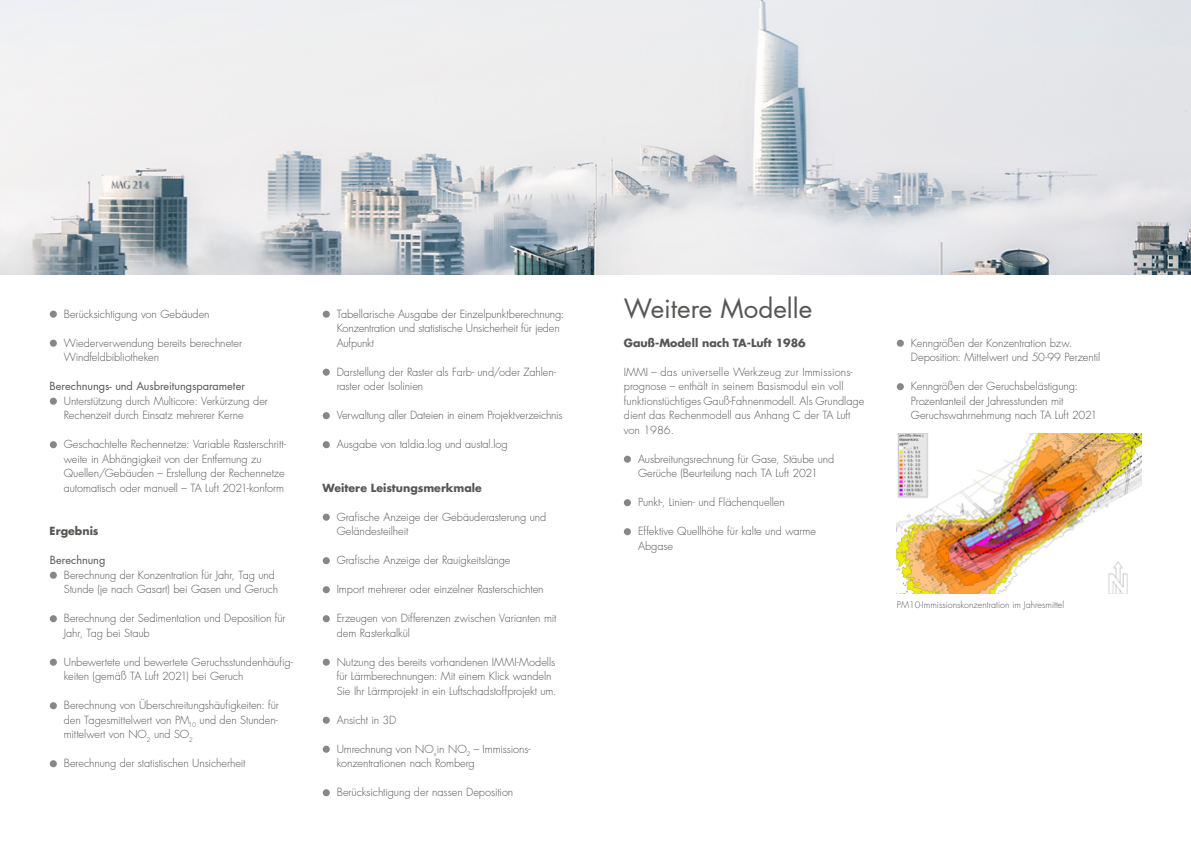
<style>
.page{position:relative;width:1191px;height:842px;background:#fff}
.page>*{position:absolute;margin:0;border:0;box-sizing:border-box;transform-origin:0 0}
.t1{font:26px "Futura LT Pro";color:#575756}
.t2{font:300 11px/14.5px "Futura LT Pro";letter-spacing:-.005em;color:#575756}
.t3{font:700 11px "Futura LT Pro";color:#575756}
.t4{font:11px "Futura LT Pro";letter-spacing:-.005em;color:#575756}
.t5{font:300 9px "Futura LT Pro";color:#575756}
</style>
<div class="page">
<div style="left:50px;top:311px;width:7px;height:7px;background:#878787;border-radius:50%"></div>
<div style="left:50px;top:340px;width:7px;height:7px;background:#878787;border-radius:50%"></div>
<div style="left:50px;top:398px;width:7px;height:7px;background:#878787;border-radius:50%"></div>
<div style="left:50px;top:441px;width:7px;height:7px;background:#878787;border-radius:50%"></div>
<div style="left:50px;top:572px;width:7px;height:7px;background:#878787;border-radius:50%"></div>
<div style="left:50px;top:615px;width:7px;height:7px;background:#878787;border-radius:50%"></div>
<div style="left:50px;top:659px;width:7px;height:7px;background:#878787;border-radius:50%"></div>
<div style="left:50px;top:702px;width:7px;height:7px;background:#878787;border-radius:50%"></div>
<div style="left:50px;top:760px;width:7px;height:7px;background:#878787;border-radius:50%"></div>
<div style="left:323px;top:311px;width:7px;height:7px;background:#878787;border-radius:50%"></div>
<div style="left:323px;top:369px;width:7px;height:7px;background:#878787;border-radius:50%"></div>
<div style="left:323px;top:412px;width:7px;height:7px;background:#878787;border-radius:50%"></div>
<div style="left:323px;top:441px;width:7px;height:7px;background:#878787;border-radius:50%"></div>
<div style="left:323px;top:514px;width:7px;height:7px;background:#878787;border-radius:50%"></div>
<div style="left:323px;top:557px;width:7px;height:7px;background:#878787;border-radius:50%"></div>
<div style="left:323px;top:586px;width:7px;height:7px;background:#878787;border-radius:50%"></div>
<div style="left:323px;top:615px;width:7px;height:7px;background:#878787;border-radius:50%"></div>
<div style="left:323px;top:659px;width:7px;height:7px;background:#878787;border-radius:50%"></div>
<div style="left:323px;top:717px;width:7px;height:7px;background:#878787;border-radius:50%"></div>
<div style="left:323px;top:746px;width:7px;height:7px;background:#878787;border-radius:50%"></div>
<div style="left:323px;top:789px;width:7px;height:7px;background:#878787;border-radius:50%"></div>
<img style="left:0;top:0;width:1191px;height:275px">
<div style="left:624px;top:456px;width:7px;height:7px;background:#878787;border-radius:50%"></div>
<div style="left:624px;top:499px;width:7px;height:7px;background:#878787;border-radius:50%"></div>
<div style="left:624px;top:528px;width:7px;height:7px;background:#878787;border-radius:50%"></div>
<div style="left:896px;top:340px;width:8px;height:7px;background:#878787;border-radius:50%"></div>
<div style="left:896px;top:383px;width:8px;height:7px;background:#878787;border-radius:50%"></div>
<img style="left:896px;top:434px;width:245px;height:159px">
<p class="t2" style="left:64px;top:306px;width:147px">Berücksichtigung von Gebäuden</p>
<p class="t2" style="left:64px;top:335px;width:180px">Wiederverwendung bereits berechneter<br>Windfeldbibliotheken</p>
<p class="t4" style="left:50px;top:379px;width:197px">Berechnungs- und Ausbreitungsparameter</p>
<p class="t2" style="left:64px;top:393px;width:206px">Unterstützung durch Multicore: Verkürzung der<br>Rechenzeit durch Einsatz mehrerer Kerne</p>
<p class="t2" style="left:64px;top:437px;width:224px">Geschachtelte Rechennetze: Variable Rasterschritt&shy;weite in Abhängigkeit von der Entfernung zu Quellen/Gebäuden – Erstellung der Rechennetze automatisch oder manuell – TA Luft 2021-konform</p>
<p class="t3" style="left:50px;top:523px;width:50px">Ergebnis</p>
<p class="t4" style="left:50px;top:553px;width:57px">Berechnung</p>
<p class="t2" style="left:64px;top:567px;width:216px">Berechnung der Konzentration für Jahr, Tag und<br>Stunde (je nach Gasart) bei Gasen und Geruch</p>
<p class="t2" style="left:64px;top:611px;width:223px">Berechnung der Sedimentation und Deposition für<br>Jahr, Tag bei Staub</p>
<p class="t2" style="left:64px;top:654px;width:230px">Unbewertete und bewertete Geruchsstundenhäufig&shy;keiten (gemäß TA Luft 2021) bei Geruch</p>
<p class="t2" style="left:64px;top:698px;width:217px;text-align:justify">Berechnung von Überschreitungshäufigkeiten: für den Tagesmittelwert von PM<sub>10</sub> und den Stunden&shy;mittelwert von NO<sub>2</sub> und SO<sub>2</sub></p>
<p class="t2" style="left:64px;top:756px;width:183px">Berechnung der statistischen Unsicherheit</p>
<p class="t2" style="left:337px;top:306px;width:229px">Tabellarische Ausgabe der Einzelpunktberechnung:<br>Konzentration und statistische Unsicherheit für jeden<br>Aufpunkt</p>
<p class="t2" style="left:337px;top:364px;width:221px">Darstellung der Raster als Farb- und/oder Zahlen&shy;raster oder Isolinien</p>
<p class="t2" style="left:337px;top:408px;width:227px">Verwaltung aller Dateien in einem Projektverzeichnis</p>
<p class="t2" style="left:337px;top:437px;width:173px">Ausgabe von taldia.log und austal.log</p>
<p class="t3" style="left:322px;top:479px;width:161px">Weitere Leistungsmerkmale</p>
<p class="t2" style="left:337px;top:509px;width:211px">Grafische Anzeige der Gebäuderasterung und<br>Geländesteilheit</p>
<p class="t2" style="left:337px;top:553px;width:175px">Grafische Anzeige der Rauigkeitslänge</p>
<p class="t2" style="left:337px;top:582px;width:208px">Import mehrerer oder einzelner Rasterschichten</p>
<p class="t2" style="left:337px;top:611px;width:221px">Erzeugen von Differenzen zwischen Varianten mit dem Rasterkalkül</p>
<p class="t2" style="left:337px;top:654px;width:221px">Nutzung des bereits vorhandenen IMMI-Modells für Lärmberechnungen: Mit einem Klick wandeln<br>Sie Ihr Lärmprojekt in ein Luftschadstoffprojekt um.</p>
<p class="t2" style="left:337px;top:712px;width:61px">Ansicht in 3D</p>
<p class="t2" style="left:337px;top:741px;width:195px">Umrechnung von NO<sub>x</sub>in NO<sub>2</sub> – Immissions&shy;konzentrationen nach Romberg</p>
<p class="t2" style="left:337px;top:785px;width:178px">Berücksichtigung der nassen Deposition</p>
<h1 class="t1" style="left:624px;top:290px;width:190px">Weitere Modelle</h1>
<p class="t3" style="left:624px;top:334px;width:183px">Gauß-Modell nach TA-Luft 1986</p>
<p class="t2" style="left:624px;top:364px;width:242px">IMMI – das universelle Werkzeug zur Immissions&shy;prognose – enthält in seinem Basismodul ein voll funktionstüchtiges Gauß-Fahnenmodell. Als Grundlage dient das Rechenmodell aus Anhang C der TA Luft von 1986.</p>
<p class="t2" style="left:638px;top:451px;width:198px">Ausbreitungsrechnung für Gase, Stäube und<br>Gerüche (Beurteilung nach TA Luft 2021</p>
<p class="t2" style="left:638px;top:495px;width:148px">Punkt-, Linien- und Flächenquellen</p>
<p class="t2" style="left:638px;top:524px;width:179px">Effektive Quellhöhe für kalte und warme<br>Abgase</p>
<p class="t2" style="left:911px;top:335px;width:191px">Kenngrößen der Konzentration bzw.<br>Deposition: Mittelwert und 50-99 Perzentil</p>
<p class="t2" style="left:911px;top:379px;width:188px">Kenngrößen der Geruchsbelästigung:<br>Prozentanteil der Jahresstunden mit<br>Geruchswahrnehmung nach TA Luft 2021</p>
<p class="t5" style="left:896px;top:599px;width:169px">PM10-Immissionskonzentration im Jahresmittel</p>
</div>
